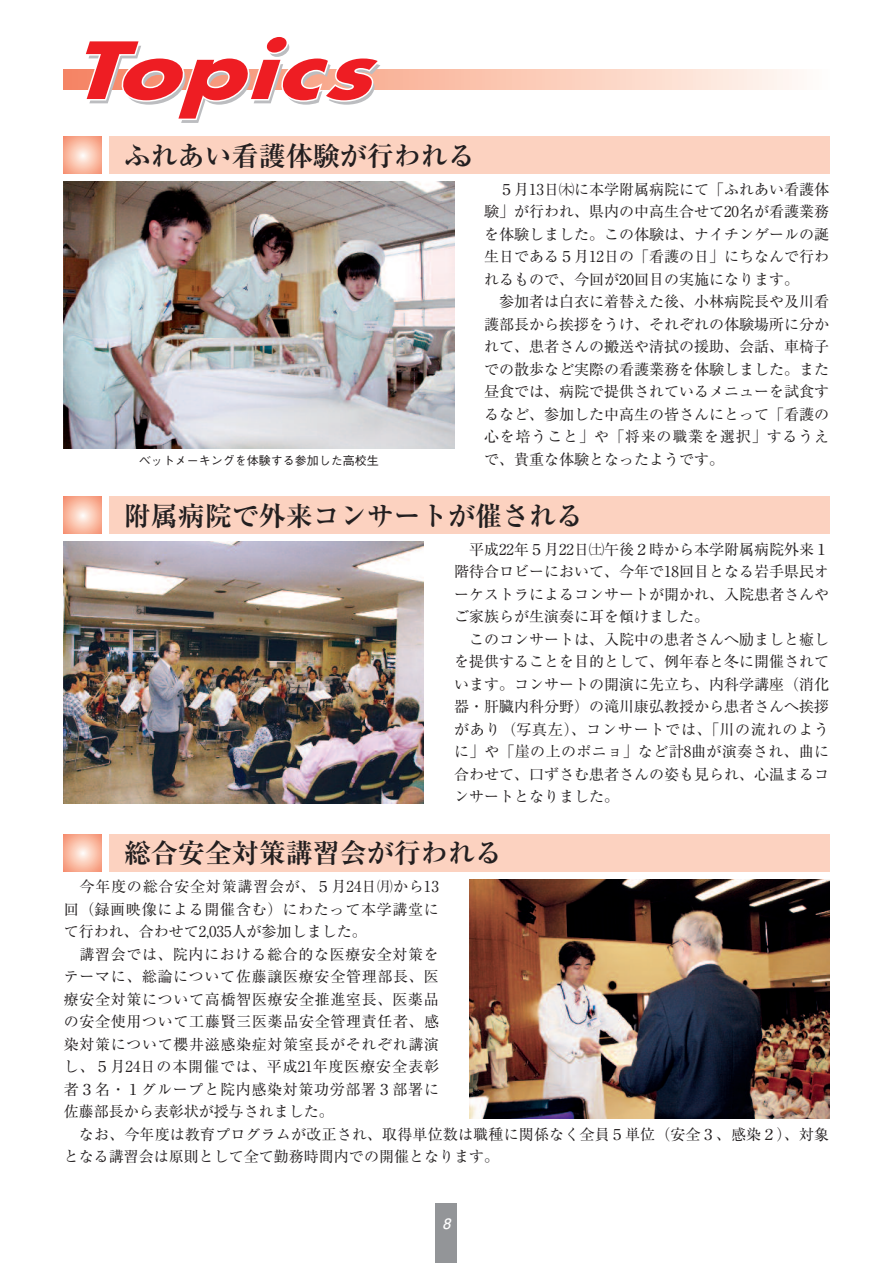
<style>
.page{position:relative;width:893px;height:1263px;background:#fff}
.page>*{position:absolute;margin:0;border:0;box-sizing:border-box;transform-origin:0 0}
.t1{font:700 27px "Ryumin Pr 6 N";color:#231f20}
.t2{font:15px/22.5px "Ryumin Pr 6 N";color:#231f20;text-align:justify}
.t3{font:italic 700 14.25px "Futo Go B101 Pro";color:#fff}
.t4{font:500 12px "Gothic BBB Pro";color:#231f20}
</style>
<div class="page">
<img style="left:64px;top:182px;width:390px;height:266px">
<div style="left:436px;top:1203px;width:21px;height:60px;background:#939598"></div>
<div style="left:109px;top:496px;width:720px;height:38px;background:#fcd2c0"></div>
<svg style="left:64px;top:496px;width:37px;height:38px"></svg>
<svg style="left:64px;top:69px;width:734px;height:21px;background:#fbd1c0"></svg>
<svg style="left:82px;top:37px;width:301px;height:86px"></svg>
<img style="left:64px;top:542px;width:360px;height:262px">
<div style="left:109px;top:136px;width:720px;height:38px;background:#fcd2c0"></div>
<svg style="left:64px;top:136px;width:37px;height:38px"></svg>
<div style="left:109px;top:834px;width:720px;height:38px;background:#fcd2c0"></div>
<svg style="left:64px;top:834px;width:37px;height:38px"></svg>
<img style="left:469px;top:879px;width:360px;height:240px">
<h1 class="t1" style="left:124px;top:134px;width:352px">ふれあい看護体験が行われる</h1>
<p class="t4" style="left:139px;top:451px;width:241px">ベットメーキングを体験する参加した高校生</p>
<p class="t2" style="left:484px;top:177px;width:346px;text-indent:15px">５月13日㈭に本学附属病院にて「ふれあい看護体験」が行われ、県内の中高生合せて20名が看護業務を体験しました。この体験は、ナイチンゲールの誕生日である５月12日の「看護の日」にちなんで行われるもので、今回が20回目の実施になります。</p>
<p class="t2" style="left:484px;top:290px;width:347px;text-indent:15px">参加者は白衣に着替えた後、小林病院長や及川看護部長から挨拶をうけ、それぞれの体験場所に分かれて、患者さんの搬送や清拭の援助、会話、車椅子での散歩など実際の看護業務を体験しました。また昼食では、病院で提供されているメニューを試食するなど、参加した中高生の皆さんにとって「看護の心を培うこと」や「将来の職業を選択」するうえで、貴重な体験となったようです。</p>
<h1 class="t1" style="left:124px;top:494px;width:460px">附属病院で外来コンサートが催される</h1>
<p class="t2" style="left:454px;top:537px;width:376px;text-indent:15px">平成22年５月22日㈯午後２時から本学附属病院外来１階待合ロビーにおいて、今年で18回目となる岩手県民オーケストラによるコンサートが開かれ、入院患者さんやご家族らが生演奏に耳を傾けました。</p>
<p class="t2" style="left:454px;top:627px;width:377px;text-indent:15px">このコンサートは、入院中の患者さんへ励ましと癒しを提供することを目的として、例年春と冬に開催されています。コンサートの開演に先立ち、内科学講座（消化器・肝臓内科分野）の滝川康弘教授から患者さんへ挨拶があり（写真左）、コンサートでは、「川の流れのように」や「崖の上のポニョ」など計8曲が演奏され、曲に合わせて、口ずさむ患者さんの姿も見られ、心温まるコンサートとなりました。</p>
<h1 class="t1" style="left:124px;top:831px;width:379px">総合安全対策講習会が行われる</h1>
<p class="t2" style="left:64px;top:875px;width:377px;text-indent:16px">今年度の総合安全対策講習会が、５月24日㈪から13回（録画映像による開催含む）にわたって本学講堂にて行われ、合わせて2,035人が参加しました。</p>
<p class="t2" style="left:64px;top:942px;width:377px;text-indent:16px">講習会では、院内における総合的な医療安全対策をテーマに、総論について佐藤譲医療安全管理部長、医療安全対策について高橋智医療安全推進室長、医薬品の安全使用ついて工藤賢三医薬品安全管理責任者、感染対策について櫻井滋感染症対策室長がそれぞれ講演し、５月24日の本開催では、平成21年度医療安全表彰者３名・１グループと院内感染対策功労部署３部署に佐藤部長から表彰状が授与されました。</p>
<p class="t2" style="left:64px;top:1122px;width:766px;text-indent:15px">なお、今年度は教育プログラムが改正され、取得単位数は職種に関係なく全員５単位（安全３、感染２）、対象となる講習会は原則として全て勤務時間内での開催となります。</p>
<p class="t3" style="left:442px;top:1212px;width:13px">8</p>
</div>
